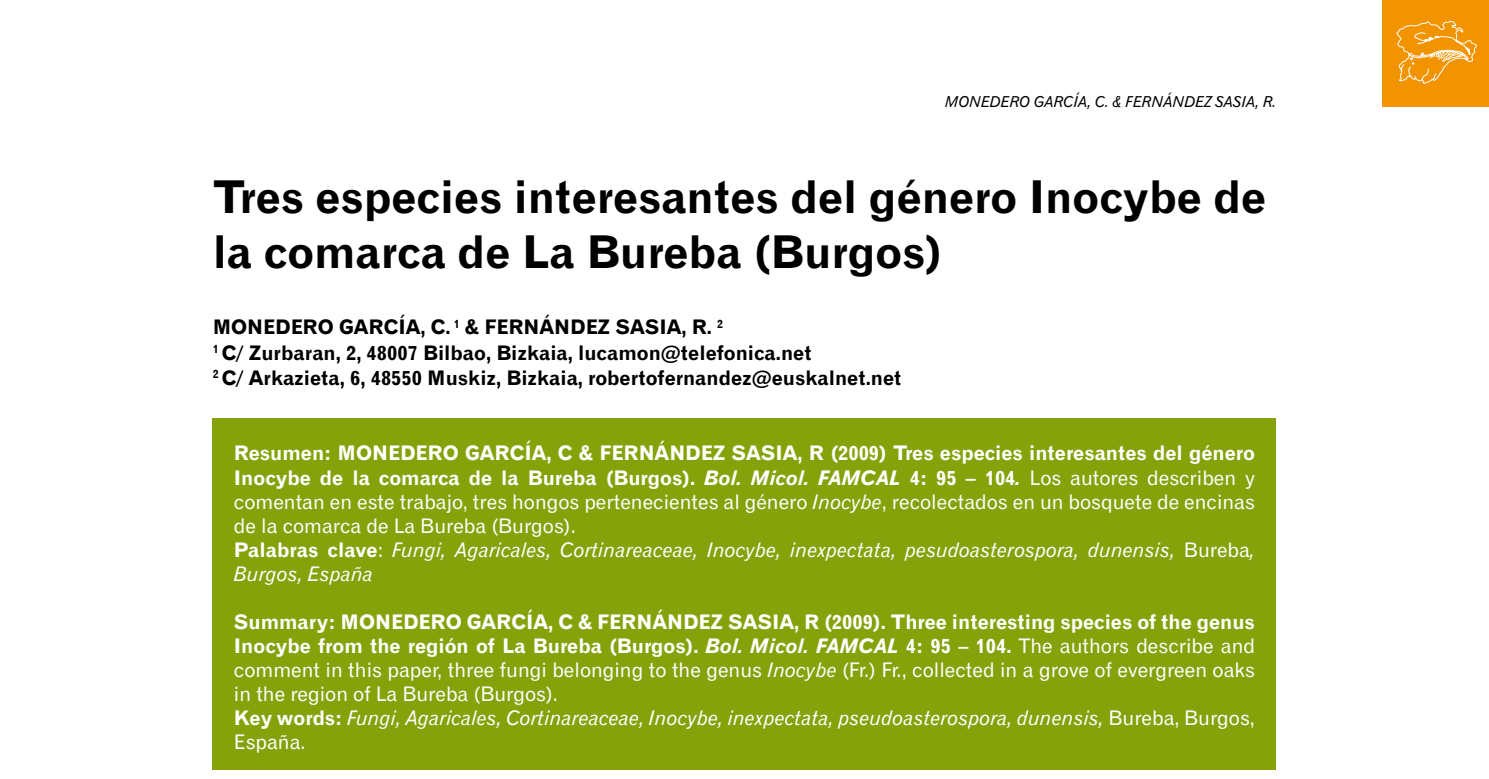
<style>
.page{position:relative;width:1489px;height:779px;background:#fff}
.page>*{position:absolute;margin:0;border:0;box-sizing:border-box;transform-origin:0 0}
.t1{font:45px/54px "Gothic 720 BT Bold B";color:#000}
.t2{font:20px/24px "Gothic 720 BT Bold B";color:#fff}
.t3{font:20px/24px "Gothic 720 BT Roman B";color:#fff}
.t4{font:20px/24px "Gothic 720 BT Italic B";color:#fff}
.t5{font:20px/25px "Gothic 720 BT Bold B";color:#000}
.t6{font:15px "Gothic 720 BT Italic B";color:#000}
.s1{font-family:"Gothic 720 BT Bold Italic B"}
.s2{font-family:"Gothic 720 BT Roman B"}
.s3{font-family:"Gothic 720 BT Italic B"}
.s4{font-family:"Gothic 720 BT Bold B"}
</style>
<div class="page">
<div style="left:1382px;top:0;width:106px;height:106px;background:#f29400"></div>
<svg style="left:1396px;top:21px;width:80px;height:62px"></svg>
<div style="left:213px;top:418px;width:1063px;height:351px;background:#86a20b"></div>
<p class="t6" style="left:945px;top:92px;width:332px">MONEDERO GARCÍA, C. &amp; FERNÁNDEZ SASIA, R.</p>
<h1 class="t1" style="left:213px;top:170px;width:1054px">Tres especies interesantes del género Inocybe de la comarca de La Bureba (Burgos)</h1>
<p class="t5" style="left:213px;top:314px;width:690px">MONEDERO GARCÍA, C. <sup>1</sup> &amp; FERNÁNDEZ SASIA, R. <sup>2<br>1</sup> C/ Zurbaran, 2, 48007 Bilbao, Bizkaia, lucamon@telefonica.net<br><sup>2</sup> C/ Arkazieta, 6, 48550 Muskiz, Bizkaia, robertofernandez@euskalnet.net</p>
<p class="t2" style="left:234px;top:441px;width:1022px">Resumen: MONEDERO GARCÍA, C &amp; FERNÁNDEZ SASIA, R (2009) Tres especies interesantes del género<br>Inocybe de la comarca de la Bureba (Burgos). <span class="s1">Bol. Micol. FAMCAL</span> 4: 95 – 104<span class="s1">.</span> <span class="s2">Los autores describen y</span></p>
<p class="t3" style="left:234px;top:489px;width:1022px">comentan en este trabajo, tres hongos pertenecientes al género <span class="s3">Inocybe</span>, recolectados en un bosquete de encinas de la comarca de La Bureba (Burgos).</p>
<p class="t4" style="left:234px;top:537px;width:1022px"><span class="s4">Palabras clave</span><span class="s2">:</span> Fungi, Agaricales, Cortinareaceae, Inocybe, inexpectata, pesudoasterospora, dunensis, <span class="s2">Bureba</span>,<br>Burgos, España</p>
<p class="t2" style="left:234px;top:609px;width:1022px">Summary: MONEDERO GARCÍA, C &amp; FERNÁNDEZ SASIA, R (2009). Three interesting species of the genus<br>Inocybe from the región of La Bureba (Burgos). <span class="s1">Bol. Micol. FAMCAL</span> 4: 95 – 104. <span class="s2">The authors describe and</span></p>
<p class="t3" style="left:234px;top:657px;width:1022px">comment in this paper, three fungi belonging to the genus <span class="s3">Inocybe</span> (Fr.) Fr., collected in a grove of evergreen oaks in the region of La Bureba (Burgos).</p>
<p class="t4" style="left:234px;top:705px;width:1022px"><span class="s4">Key words:</span> Fungi, Agaricales, Cortinareaceae, Inocybe, inexpectata, pseudoasterospora, dunensis, <span class="s2">Bureba, Burgos,</span></p>
<p class="t3" style="left:234px;top:729px;width:73px">España.</p>
</div>
